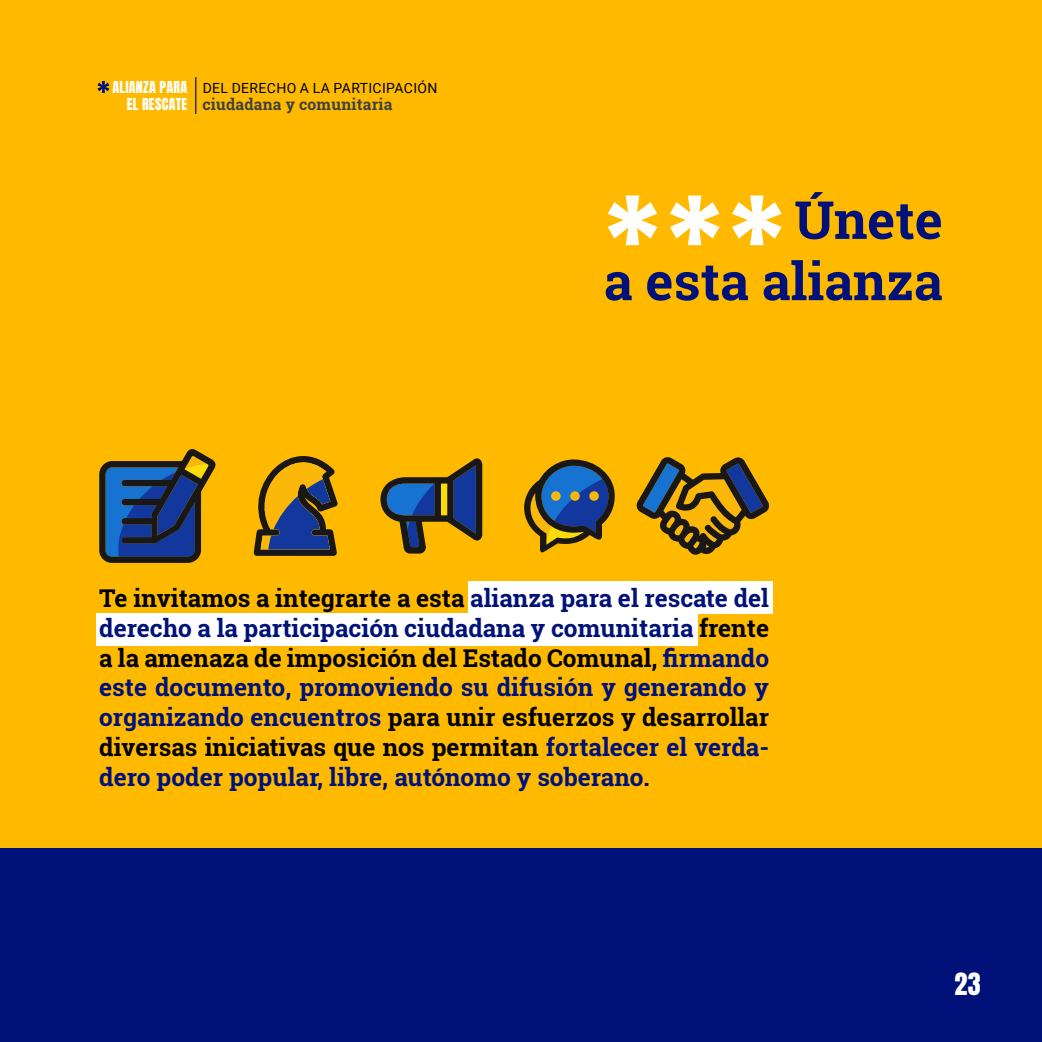
<style>
.page{position:relative;width:1042px;height:1042px;background:#ffba00}
.page>*{position:absolute;margin:0;border:0;box-sizing:border-box;transform-origin:0 0}
.t1{font:700 52.5px/61.2px "Roboto Slab";color:#00127a;text-align:right}
.t2{font:26.25px "Anton";color:#fff}
.t3{font:700 24.5px/29.8px "Roboto Slab";color:#00127a;text-align:justify}
.t4{font:700 15.75px "Roboto Slab";letter-spacing:.01em;color:#414042}
.t5{font:14px "Roboto";letter-spacing:.025em;color:#000}
.t6{font:14px/17.5px "Anton";letter-spacing:.02em;color:#fff;text-align:right}
.s1{color:#000}
</style>
<div class="page">
<div style="left:0;top:848px;width:1042px;height:194px;background:#00127a"></div>
<svg style="left:732px;top:195px;width:49px;height:50px"></svg>
<svg style="left:670px;top:195px;width:49px;height:50px"></svg>
<svg style="left:608px;top:195px;width:49px;height:50px"></svg>
<svg style="left:99px;top:449px;width:117px;height:114px"></svg>
<svg style="left:380px;top:458px;width:102px;height:95px"></svg>
<svg style="left:524px;top:459px;width:91px;height:94px"></svg>
<div style="left:589px;top:491px;width:10px;height:10px;background:#fcb80a;border-radius:50%"></div>
<div style="left:570px;top:491px;width:10px;height:10px;background:#fcb80a;border-radius:50%"></div>
<svg style="left:636px;top:457px;width:134px;height:98px"></svg>
<svg style="left:253px;top:456px;width:85px;height:100px"></svg>
<div style="left:468px;top:581px;width:305px;height:33px;background:#fff"></div>
<div style="left:96px;top:614px;width:601px;height:32px;background:#fff"></div>
<svg style="left:97px;top:81px;width:12px;height:12px"></svg>
<hr style="left:195px;top:77px;width:1px;height:37px;background:#00127a">
<p class="t6" style="left:112px;top:79px;width:76px">ALIANZA PARA<br>EL RESCATE</p>
<p class="t5" style="left:203px;top:78px;width:236px">DEL DERECHO A LA PARTICIPACIÓN</p>
<p class="t4" style="left:202px;top:93px;width:191px">ciudadana y comunitaria</p>
<h1 class="t1" style="left:604px;top:189px;width:340px">Únete<br>a esta alianza</h1>
<p class="t3" style="left:99px;top:583px;width:671px"><span class="s1">Te invitamos a integrarte a esta</span> alianza para el rescate del derecho a la participación ciudadana y comunitaria <span class="s1">frente a la amenaza de imposición del Estado Comunal,</span> firmando este documento, promoviendo su difusión y generando y organizando encuentros <span class="s1">para unir esfuerzos y desarrollar diversas iniciativas que nos permitan</span> fortalecer el verda&shy;dero poder popular, libre, autónomo y soberano<span class="s1">.</span></p>
<p class="t2" style="left:954px;top:970px;width:28px">23</p>
</div>
